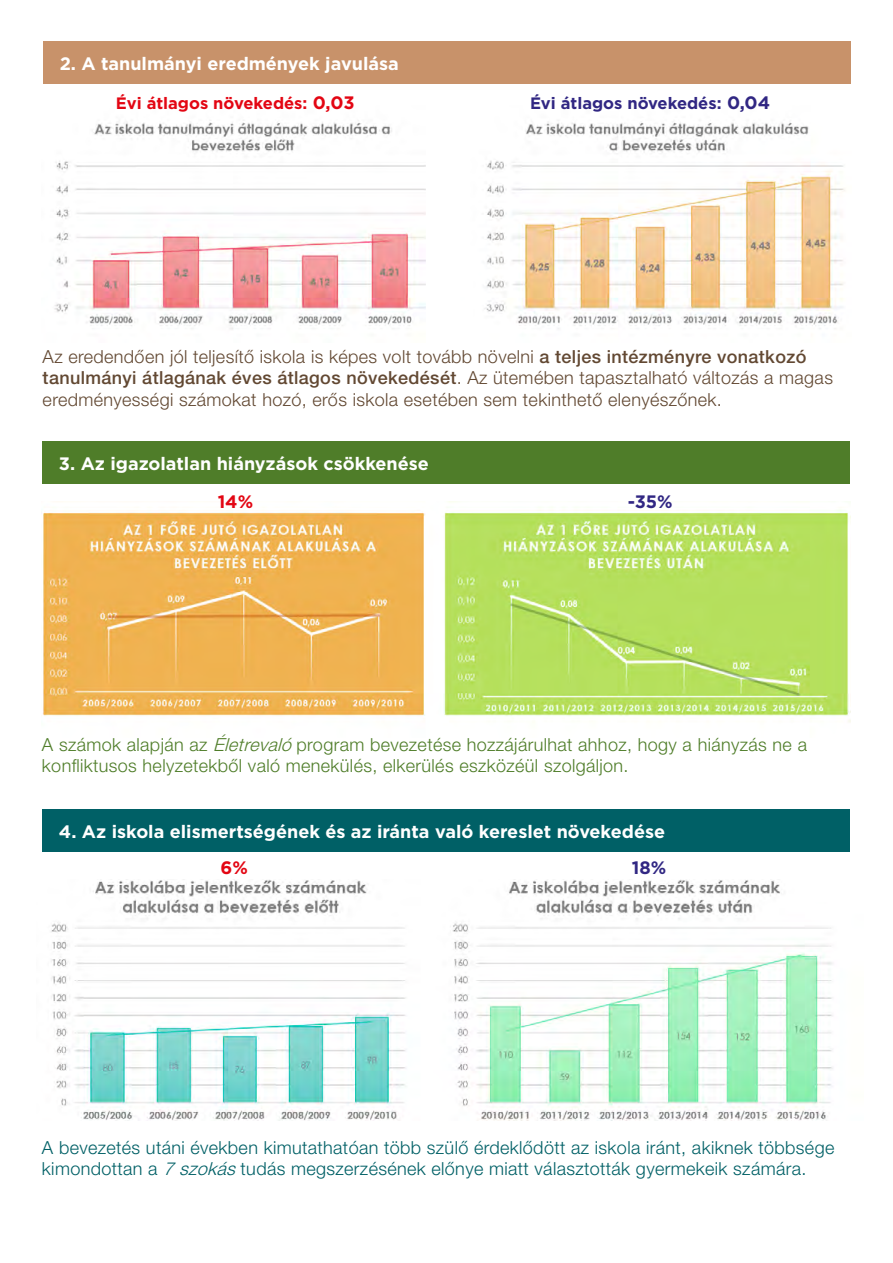
<style>
.page{position:relative;width:893px;height:1263px;background:#fff}
.page>*{position:absolute;margin:0;border:0;box-sizing:border-box;transform-origin:0 0}
.t1{font:300 18px/21.6px "Helvetica Neue LT Pro";letter-spacing:.02em;color:#624832}
.t2{font:300 18px/21.6px "Helvetica Neue LT Pro";letter-spacing:.02em;color:#006066}
.t3{font:300 18px/21.6px "Helvetica Neue LT Pro";letter-spacing:.02em;color:#4f7d29}
.t4{font:700 18px "Gotham";color:#fff}
.t5{font:700 18px "Gotham";color:#312783}
.t6{font:700 18px "Gotham";color:#e30613}
.t7{font:700 16.5px "Gotham";color:#e30613}
.t8{font:700 16.5px "Gotham";color:#312783}
.s1{font-size:18px}
.s2{font-weight:500}
.s3{font-style:italic}
</style>
<div class="page">
<div style="left:42px;top:441px;width:808px;height:43px;background:#4f7d29"></div>
<img style="left:43px;top:501px;width:808px;height:221px">
<div style="left:42px;top:809px;width:808px;height:43px;background:#006066"></div>
<img style="left:51px;top:879px;width:782px;height:242px">
<div style="left:43px;top:42px;width:808px;height:42px;background:#c8926a"></div>
<img style="left:54px;top:120px;width:791px;height:210px">
<p class="t4" style="left:60px;top:52px;width:341px">2. A tanulmányi eredmények javulása</p>
<p class="t7" style="left:116px;top:92px;width:240px">Évi átlagos növekedés: <span class="s1">0,03</span></p>
<p class="t8" style="left:530px;top:92px;width:241px">Évi átlagos növekedés: <span class="s1">0,04</span></p>
<p class="t1" style="left:43px;top:345px;width:792px">Az eredendően jól teljesítő iskola is képes volt tovább növelni <span class="s2">a teljes intézményre vonatkozó tanulmányi átlagának éves átlagos növekedését</span>. Az ütemében tapasztalható változás a magas eredményességi számokat hozó, erős iskola esetében sem tekinthető elenyészőnek.</p>
<p class="t4" style="left:59px;top:451px;width:371px">3. Az igazolatlan hiányzások csökkenése</p>
<p class="t6" style="left:218px;top:489px;width:37px">14%</p>
<p class="t5" style="left:628px;top:489px;width:47px">-35%</p>
<p class="t3" style="left:42px;top:733px;width:767px">A számok alapján az <span class="s3">Életrevaló</span> program bevezetése hozzájárulhat ahhoz, hogy a hiányzás ne a konfliktusos helyzetekből való menekülés, elkerülés eszközéül szolgáljon.</p>
<p class="t4" style="left:59px;top:820px;width:608px">4. Az iskola elismertségének és az iránta való kereslet növekedése</p>
<p class="t6" style="left:221px;top:856px;width:29px">6%</p>
<p class="t5" style="left:632px;top:856px;width:36px">18%</p>
<p class="t2" style="left:42px;top:1136px;width:794px">A bevezetés utáni években kimutathatóan több szülő érdeklődött az iskola iránt, akiknek többsége kimondottan a <span class="s3">7 szokás</span>tudás megszerzésének előnye miatt választották gyermekeik számára.</p>
</div>
